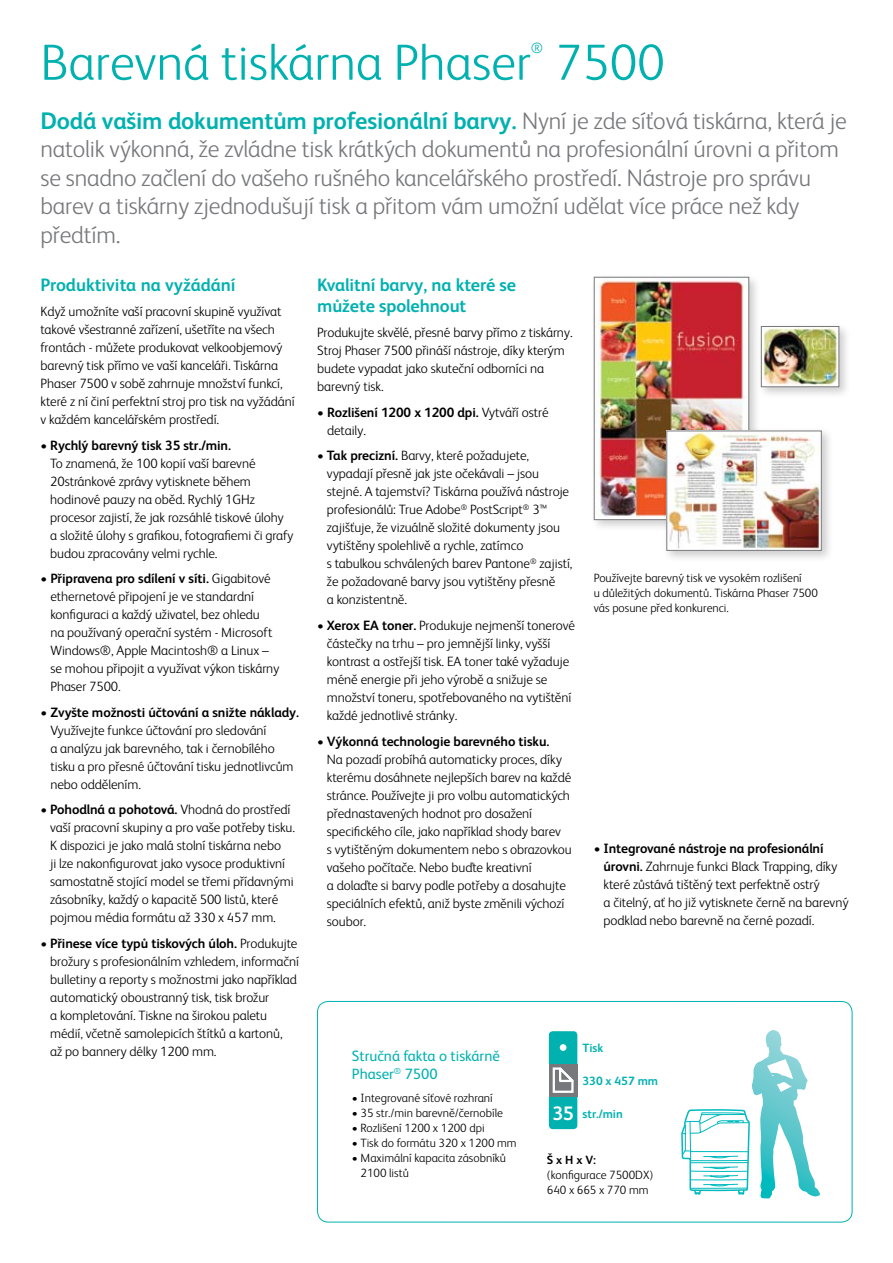
<style>
.page{position:relative;width:893px;height:1263px;background:#fff}
.page>*{position:absolute;margin:0;border:0;box-sizing:border-box;transform-origin:0 0}
.t1{font:300 51px "Xerox Sans";color:#00b1b0}
.t2{font:300 24px/28.5px "Xerox Sans";letter-spacing:-.01em;color:#77787b}
.t3{font:700 18px/21px "Xerox Sans";letter-spacing:-.005em;color:#00b1b0}
.t4{font:15px/18px "Xerox Sans";color:#00b1b0}
.t5{font:300 14.85px "Xerox Sans";color:#00b1b0}
.t6{font:300 13.5px/18px "Xerox Sans";letter-spacing:-.005em;color:#000}
.t7{font:700 13.5px/18px "Xerox Sans";letter-spacing:-.005em;color:#000}
.t8{font:300 12px/15px "Xerox Sans";color:#000}
.t9{font:700 12px "Xerox Sans";color:#00b1b0}
.t10{font:700 12px "Xerox Sans";color:#000}
.s1{font-weight:700;color:#00b1b0}
.s2{font-weight:700}
.s3{font-weight:300}
.s4{font-size:19.5px;color:#fff}
</style>
<div class="page">
<div style="left:317px;top:1001px;width:535px;height:221px;border:1px solid #00b1b0;border-radius:11px"></div>
<svg style="left:681px;top:1030px;width:139px;height:169px"></svg>
<div style="left:549px;top:1031px;width:28px;height:98px;background:#00b1b0;border-radius:4px"></div>
<div style="left:546px;top:1064px;width:33px;height:32px;background:linear-gradient(to bottom,#fff,#fff)"></div>
<div style="left:560px;top:1044px;width:6px;height:7px;background:#fff;border-radius:50%"></div>
<div style="left:549px;top:1064px;width:28px;height:32px;background:#77787b"></div>
<svg style="left:553px;top:1067px;width:21px;height:26px"></svg>
<div style="left:590px;top:273px;width:178px;height:266px;background:#000;opacity:.2"></div>
<img style="left:596px;top:279px;width:151px;height:239px">
<div style="left:594px;top:277px;width:155px;height:243px;border:1px solid #77787b"></div>
<div style="left:662px;top:427px;width:178px;height:142px;background:#000;opacity:.2"></div>
<img style="left:668px;top:433px;width:152px;height:116px">
<div style="left:666px;top:431px;width:156px;height:120px;border:1px solid #77787b"></div>
<div style="left:757px;top:322px;width:101px;height:84px;background:#000;opacity:.2"></div>
<img style="left:763px;top:328px;width:74px;height:57px">
<div style="left:761px;top:326px;width:78px;height:61px;border:1px solid #77787b"></div>
<h1 class="t1" style="left:40px;top:29px;width:492px">Barevná tiskárna Phaser</h1>
<p class="t5" style="left:531px;top:38px;width:14px">®</p>
<h1 class="t1" style="left:554px;top:29px;width:112px">7500</h1>
<p class="t2" style="left:40px;top:105px;width:808px"><span class="s1">Dodá vašim dokumentům profesionální barvy.</span> Nyní je zde síťová tiskárna, která je natolik výkonná, že zvládne tisk krátkých dokumentů na profesionální úrovni a přitom se snadno začlení do vašeho rušného kancelářského prostředí. Nástroje pro správu barev a tiskárny zjednodušují tisk a přitom vám umožní udělat více práce než kdy předtím.</p>
<h3 class="t3" style="left:40px;top:273px;width:197px">Produktivita na vyžádání</h3>
<p class="t6" style="left:40px;top:302px;width:256px">Když umožníte vaší pracovní skupině využívat takové všestranné zařízení, ušetříte na všech frontách - můžete produkovat velkoobjemový barevný tisk přímo ve vaší kanceláři. Tiskárna Phaser 7500 v sobě zahrnuje množství funkcí, které z ní činí perfektní stroj pro tisk na vyžádání v každém kancelářském prostředí.</p>
<p class="t6" style="left:50px;top:435px;width:245px;text-indent:-10px">• <span class="s2">Rychlý barevný tisk 35 str./min.<br></span>To znamená, že 100 kopií vaší barevné 20stránkové zprávy vytisknete během hodinové pauzy na oběd. Rychlý 1GHz procesor zajistí, že jak rozsáhlé tiskové úlohy a složité úlohy s grafikou, fotografiemi či grafy budou zpracovány velmi rychle.</p>
<p class="t6" style="left:50px;top:569px;width:231px;text-indent:-10px"><span class="s2">• Připravena pro sdílení v síti.</span> Gigabitové ethernetové připojení je ve standardní konfiguraci a každý uživatel, bez ohledu<br>na používaný operační systém - Microsoft Windows®, Apple Macintosh® a Linux – se mohou připojit a využívat výkon tiskárny Phaser 7500.</p>
<p class="t7" style="left:41px;top:703px;width:260px">• Zvyšte možnosti účtování a snižte náklady.</p>
<p class="t6" style="left:50px;top:721px;width:245px">Využívejte funkce účtování pro sledování<br>a analýzu jak barevného, tak i černobílého tisku a pro přesné účtování tisku jednotlivcům nebo oddělením.</p>
<p class="t6" style="left:50px;top:800px;width:246px;text-indent:-10px">• <span class="s2">Pohodlná a pohotová.</span> Vhodná do prostředí vaší pracovní skupiny a pro vaše potřeby tisku.<br>K dispozici je jako malá stolní tiskárna nebo<br>ji lze nakonfigurovat jako vysoce produktivní samostatně stojící model se třemi přídavnými zásobníky, každý o kapacitě 500 listů, které pojmou média formátu až 330 x 457 mm.</p>
<p class="t6" style="left:50px;top:934px;width:250px;text-indent:-10px">• <span class="s2">Přinese více typů tiskových úloh.</span> Produkujte brožury s profesionálním vzhledem, informační bulletiny a reporty s možnostmi jako například automatický oboustranný tisk, tisk brožur<br>a kompletování. Tiskne na širokou paletu médií, včetně samolepicích štítků a kartonů,<br>až po bannery délky 1200 mm.</p>
<h3 class="t3" style="left:317px;top:273px;width:200px">Kvalitní barvy, na které se můžete spolehnout</h3>
<p class="t6" style="left:317px;top:323px;width:257px">Produkujte skvělé, přesné barvy přímo z tiskárny.<br>Stroj Phaser 7500 přináší nástroje, díky kterým budete vypadat jako skuteční odborníci na barevný tisk.</p>
<p class="t7" style="left:327px;top:403px;width:223px;text-indent:-10px">• Rozlišení 1200 x 1200 dpi. <span class="s3">Vytváří ostré detaily.</span></p>
<p class="t6" style="left:327px;top:446px;width:247px;text-indent:-10px">• <span class="s2">Tak precizní.</span> Barvy, které požadujete, vypadají přesně jak jste očekávali – jsou stejné. A tajemství? Tiskárna používá nástroje profesionálů: True Adobe<sup>®</sup> PostScript<sup>®</sup> 3™ zajišťuje, že vizuálně složité dokumenty jsou vytištěny spolehlivě a rychle, zatímco<br>s tabulkou schválených barev Pantone<sup>®</sup> zajistí, že požadované barvy jsou vytištěny přesně<br>a konzistentně.</p>
<p class="t6" style="left:327px;top:616px;width:250px;text-indent:-10px">• <span class="s2">Xerox EA toner.</span> Produkuje nejmenší tonerové částečky na trhu – pro jemnější linky, vyšší kontrast a ostřejší tisk. EA toner také vyžaduje méně energie při jeho výrobě a snižuje se množství toneru, spotřebovaného na vytištění každé jednotlivé stránky.</p>
<p class="t6" style="left:327px;top:731px;width:246px;text-indent:-10px">• <span class="s2">Výkonná technologie barevného tisku.<br></span>Na pozadí probíhá automaticky proces, díky kterému dosáhnete nejlepších barev na každé stránce. Používejte ji pro volbu automatických přednastavených hodnot pro dosažení specifického cíle, jako například shody barev<br>s vytištěným dokumentem nebo s obrazovkou vašeho počítače. Nebo buďte kreativní<br>a dolaďte si barvy podle potřeby a dosahujte speciálních efektů, aniž byste změnili výchozí soubor.</p>
<p class="t8" style="left:594px;top:570px;width:226px">Používejte barevný tisk ve vysokém rozlišení<br>u důležitých dokumentů. Tiskárna Phaser 7500 vás posune před konkurenci.</p>
<p class="t6" style="left:603px;top:838px;width:247px;text-indent:-10px">• <span class="s2">Integrované nástroje na profesionální úrovni.</span> Zahrnuje funkci Black Trapping, díky které zůstává tištěný text perfektně ostrý<br>a čitelný, ať ho již vytisknete černě na barevný podklad nebo barevně na černé pozadí.</p>
<p class="t9" style="left:582px;top:1039px;width:22px">Tisk</p>
<p class="t9" style="left:582px;top:1072px;width:77px">330 x 457 mm</p>
<p class="t9" style="left:552px;top:1105px;width:72px"><span class="s4">35</span> str./min</p>
<p class="t4" style="left:352px;top:1046px;width:150px">Stručná fakta o tiskárně<br>Phaser<sup>®</sup> 7500</p>
<p class="t8" style="left:352px;top:1090px;width:142px">• Integrované síťové rozhraní</p>
<p class="t8" style="left:352px;top:1105px;width:153px">• 35 str./min barevně/černobíle</p>
<p class="t8" style="left:352px;top:1120px;width:134px">• Rozlišení 1200 x 1200 dpi</p>
<p class="t8" style="left:352px;top:1135px;width:166px">• Tisk do formátu 320 x 1200 mm</p>
<p class="t8" style="left:361px;top:1150px;width:147px;text-indent:-9px">• Maximální kapacita zásobníků<br>2100 listů</p>
<p class="t10" style="left:547px;top:1152px;width:51px">Š x H x V:</p>
<p class="t8" style="left:547px;top:1167px;width:108px">(konfigurace 7500DX)<br>640 x 665 x 770 mm</p>
</div>
